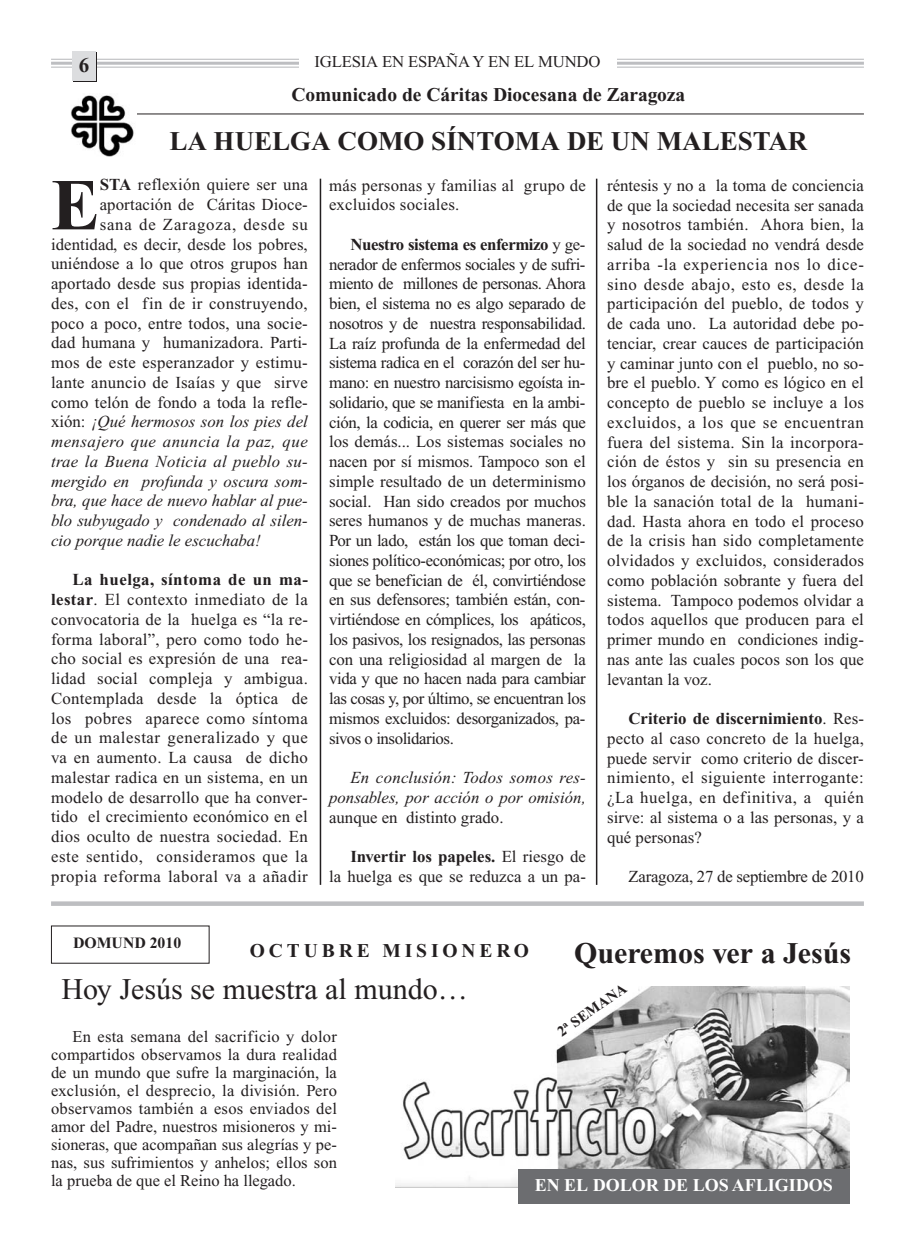
<style>
.page{position:relative;width:915px;height:1255px;background:#fff}
.page>*{position:absolute;margin:0;border:0;box-sizing:border-box;transform-origin:0 0}
.t1{font:700 73.05px "Times New Roman";color:#231f20}
.t2{font:30px "Times New Roman";color:#231f20}
.t3{font:700 30px "Times New Roman";color:#231f20}
.t4{font:700 27px "Times New Roman";color:#231f20}
.t5{font:700 21px "Times New Roman";color:#231f20}
.t6{font:700 19.5px "Times New Roman";color:#231f20}
.t7{font:700 19.5px "Times New Roman";letter-spacing:.2em;color:#231f20}
.t8{font:700 18px "Times New Roman";color:#fff}
.t9{font:16.8px/19.8px "Times New Roman";letter-spacing:.005em;color:#231f20;text-align:justify}
.t10{font:italic 16.8px/19.8px "Times New Roman";color:#231f20;text-align:justify}
.t11{font:16.8px "Times New Roman";letter-spacing:-.015em;color:#231f20}
.t12{font:italic 16.8px "Times New Roman";letter-spacing:.03em;color:#231f20}
.t13{font:16.8px "Times New Roman";letter-spacing:.05em;color:#231f20}
.t14{font:16.5px/18px "Times New Roman";color:#231f20;text-align:justify}
.t15{font:700 15.75px "Times New Roman";color:#231f20}
.t16{font:700 15px "Times New Roman";color:#231f20}
.s1{font-weight:700}
.s2{font-style:normal}
</style>
<div class="page">
<hr style="left:51px;top:59px;width:812px;height:1px;background:#bdbec1">
<hr style="left:51px;top:62px;width:812px;height:3px;background:#bdbec1">
<hr style="left:51px;top:67px;width:812px;height:1px;background:#bdbec1">
<div style="left:298px;top:51px;width:318px;height:26px;background:#fff"></div>
<div style="left:74px;top:52px;width:23px;height:30px;background:#231f20"></div>
<div style="left:72px;top:51px;width:24px;height:30px;background:#dcdddf"></div>
<img style="left:396px;top:986px;width:452px;height:201px">
<hr style="left:113px;top:114px;width:750px;height:1px;background:#231f20">
<svg style="left:51px;top:901px;width:812px;height:4px;fill:#bdbec1"></svg>
<hr style="left:319px;top:179px;width:2px;height:705px;background:#231f20">
<hr style="left:595px;top:179px;width:2px;height:705px;background:#231f20">
<img style="left:71px;top:95px;width:66px;height:62px">
<div style="left:518px;top:1169px;width:331px;height:34px;background:#6c6d70"></div>
<p class="t5" style="left:79px;top:59px;width:12px">6</p>
<p class="t14" style="left:314px;top:54px;width:287px">IGLESIA EN ESPAÑA Y EN EL MUNDO</p>
<p class="t6" style="left:291px;top:88px;width:395px">Comunicado de Cáritas Diocesana de Zaragoza</p>
<p class="t4" style="left:169px;top:132px;width:639px">LA HUELGA COMO SÍNTOMA DE UN MALESTAR</p>
<p class="t1" style="left:51px;top:181px;width:50px">E</p>
<p class="t9" style="left:100px;top:176px;width:210px"><span class="s1">STA</span> reflexión quiere ser una</p>
<p class="t9" style="left:100px;top:196px;width:210px">aportación de Cáritas Dioce-</p>
<p class="t13" style="left:100px;top:218px;width:209px">sana de Zaragoza, desde su</p>
<p class="t9" style="left:51px;top:236px;width:258px">identidad, es decir, desde los pobres,</p>
<p class="t9" style="left:51px;top:255px;width:258px">uniéndose a lo que otros grupos han</p>
<p class="t9" style="left:51px;top:275px;width:258px">aportado desde sus propias identida-</p>
<p class="t9" style="left:51px;top:295px;width:258px">des, con el fin de ir construyendo,</p>
<p class="t9" style="left:51px;top:315px;width:258px">poco a poco, entre todos, una socie-</p>
<p class="t9" style="left:51px;top:334px;width:258px">dad humana y humanizadora. Parti-</p>
<p class="t9" style="left:51px;top:354px;width:258px">mos de este esperanzador y estimu-</p>
<p class="t9" style="left:51px;top:374px;width:258px">lante anuncio de Isaías y que sirve</p>
<p class="t9" style="left:51px;top:393px;width:258px">como telón de fondo a toda la refle-</p>
<p class="t10" style="left:51px;top:413px;width:258px"><span class="s2">xión:</span> ¡Qué hermosos son los pies del</p>
<p class="t12" style="left:51px;top:435px;width:258px">mensajero que anuncia la paz, que</p>
<p class="t10" style="left:51px;top:453px;width:258px">trae la Buena Noticia al pueblo su-</p>
<p class="t10" style="left:51px;top:472px;width:258px">mergido en profunda y oscura som-</p>
<p class="t10" style="left:51px;top:492px;width:258px">bra, que hace de nuevo hablar al pue-</p>
<p class="t10" style="left:51px;top:512px;width:258px">blo subyugado y condenado al silen-</p>
<p class="t10" style="left:51px;top:532px;width:211px">cio porque nadie le escuchaba!</p>
<p class="t9" style="left:51px;top:571px;width:258px;text-indent:21px"><span class="s1">La huelga, síntoma de un ma&shy;lestar</span>. El contexto inmediato de la convocatoria de la huelga es “la re&shy;forma laboral”, pero como todo he&shy;cho social es expresión de una rea&shy;lidad social compleja y ambigua.<br>Contemplada desde la óptica de los pobres aparece como síntoma de un malestar generalizado y que va en aumento. La causa de dicho malestar radica en un sistema, en un modelo de desarrollo que ha conver&shy;tido el crecimiento económico en el dios oculto de nuestra sociedad. En este sentido, consideramos que la propia reforma laboral va a añadir</p>
<p class="t9" style="left:329px;top:177px;width:258px">más personas y familias al grupo de excluidos sociales.</p>
<p class="t9" style="left:329px;top:236px;width:258px;text-indent:21px"><span class="s1">Nuestro sistema es enfermizo</span> y ge&shy;nerador de enfermos sociales y de sufri&shy;miento de millones de personas. Ahora bien, el sistema no es algo separado de nosotros y de nuestra responsabilidad.<br>La raíz profunda de la enfermedad del sistema radica en el corazón del ser hu&shy;mano: en nuestro narcisismo egoísta in&shy;solidario, que se manifiesta en la ambi&shy;ción, la codicia, en querer ser más que los demás... Los sistemas sociales no nacen por sí mismos. Tampoco son el simple resultado de un determinismo social. Han sido creados por muchos seres humanos y de muchas maneras.<br>Por un lado, están los que toman deci&shy;siones político-económicas; por otro, los que se benefician de él, convirtiéndose en sus defensores; también están, con&shy;virtiéndose en cómplices, los apáticos, los pasivos, los resignados, las personas con una religiosidad al margen de la vida y que no hacen nada para cambiar las cosas y, por último, se encuentran los mismos excluidos: desorganizados, pa&shy;sivos o insolidarios.</p>
<p class="t10" style="left:329px;top:769px;width:258px;text-indent:21px">En conclusión: Todos somos res&shy;ponsables, por acción o por omisión, <span class="s2">aunque en distinto grado.</span></p>
<p class="t9" style="left:329px;top:848px;width:258px;text-align:right"><span class="s1">Invertir los papeles.</span> El riesgo de<br>la huelga es que se reduzca a un pa-</p>
<p class="t9" style="left:607px;top:177px;width:258px">réntesis y no a la toma de conciencia de que la sociedad necesita ser sanada y nosotros también. Ahora bien, la salud de la sociedad no vendrá desde arriba -la experiencia nos lo dice&shy;sino desde abajo, esto es, desde la participación del pueblo, de todos y de cada uno. La autoridad debe po&shy;tenciar, crear cauces de participación y caminar junto con el pueblo, no so&shy;bre el pueblo. Y como es lógico en el concepto de pueblo se incluye a los excluidos, a los que se encuentran fuera del sistema. Sin la incorpora&shy;ción de éstos y sin su presencia en los órganos de decisión, no será posi&shy;ble la sanación total de la humani&shy;dad. Hasta ahora en todo el proceso de la crisis han sido completamente olvidados y excluidos, considerados como población sobrante y fuera del sistema. Tampoco podemos olvidar a todos aquellos que producen para el primer mundo en condiciones indig&shy;nas ante las cuales pocos son los que levantan la voz.</p>
<p class="t9" style="left:607px;top:710px;width:258px;text-indent:21px"><span class="s1">Criterio de discernimiento</span>. Res&shy;pecto al caso concreto de la huelga, puede servir como criterio de discer&shy;nimiento, el siguiente interrogante: ¿La huelga, en definitiva, a quién sirve: al sistema o a las personas, y a qué personas?</p>
<p class="t11" style="left:628px;top:870px;width:237px">Zaragoza, 27 de septiembre de 2010</p>
<p class="t15" style="left:73px;top:937px;width:110px">DOMUND 2010</p>
<p class="t7" style="left:250px;top:944px;width:280px">OCTUBRE MISIONERO</p>
<p class="t3" style="left:574px;top:943px;width:278px">Queremos ver a Jesús</p>
<p class="t2" style="left:62px;top:978px;width:407px">Hoy Jesús se muestra al mundo…</p>
<p class="t14" style="left:51px;top:1028px;width:287px;text-indent:21px">En esta semana del sacrificio y dolor compartidos observamos la dura realidad de un mundo que sufre la marginación, la exclusión, el desprecio, la división. Pero observamos también a esos enviados del amor del Padre, nuestros misioneros y mi&shy;sioneras, que acompañan sus alegrías y pe&shy;nas, sus sufrimientos y anhelos; ellos son la prueba de que el Reino ha llegado.</p>
<p class="t16" style="left:556px;top:1028px;width:82px;rotate:-35deg">2ª SEMANA</p>
<p class="t8" style="left:534px;top:1179px;width:299px">EN EL DOLOR DE LOS AFLIGIDOS</p>
</div>
